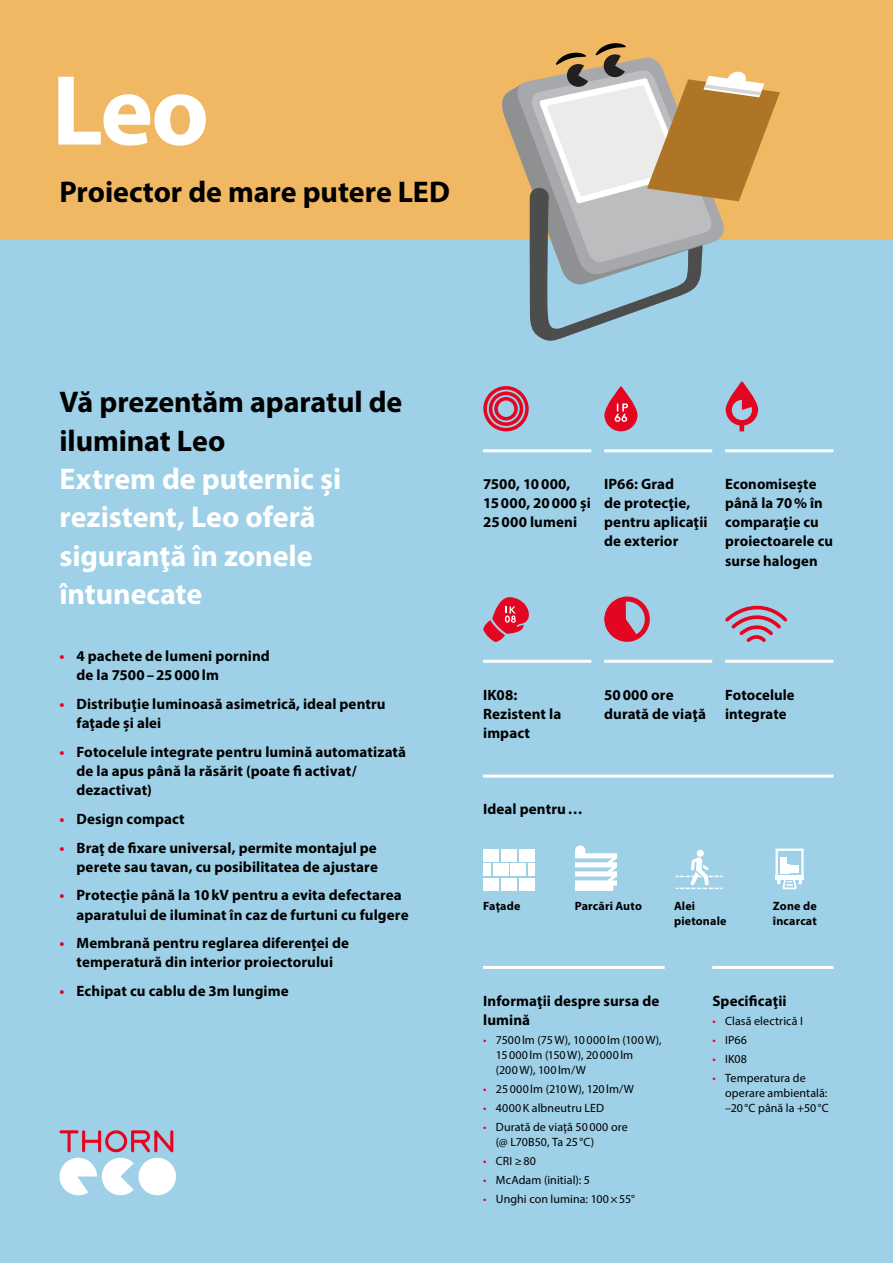
<style>
.page{position:relative;width:893px;height:1263px;background:#9ed0e7}
.page>*{position:absolute;margin:0;border:0;box-sizing:border-box;transform-origin:0 0}
.t1{font:700 100.65px "Myriad Pro";color:#fff}
.t2{font:700 30px/38.2px "Myriad Pro";letter-spacing:-.005em;color:#fff}
.t3{font:700 30px/38.2px "Myriad Pro";letter-spacing:-.005em;color:#000}
.t4{font:700 15px/19.2px "Myriad Pro";letter-spacing:.005em;color:#000}
.t5{font:12px/14.9px "Myriad Pro";letter-spacing:.01em;color:#000}
.t6{font:700 12px/14.9px "Myriad Pro";letter-spacing:.015em;color:#000}
.s1{color:#e40521}
</style>
<div class="page">
<div style="left:0;top:0;width:893px;height:239px;background:#f0b863"></div>
<hr style="left:483px;top:966px;width:182px;height:3px;background:#fff">
<hr style="left:712px;top:966px;width:121px;height:3px;background:#fff">
<hr style="left:483px;top:774px;width:350px;height:3px;background:#fff">
<svg style="left:483px;top:386px;width:46px;height:45px"></svg>
<svg style="left:606px;top:602px;width:32px;height:39px"></svg>
<div style="left:604px;top:596px;width:46px;height:46px;border:5px solid #e40521;border-radius:50%"></div>
<svg style="left:726px;top:381px;width:32px;height:50px"></svg>
<svg style="left:725px;top:605px;width:62px;height:37px"></svg>
<hr style="left:725px;top:449px;width:108px;height:3px;background:#fff">
<hr style="left:725px;top:660px;width:108px;height:3px;background:#fff">
<hr style="left:604px;top:660px;width:108px;height:3px;background:#fff">
<hr style="left:604px;top:449px;width:108px;height:3px;background:#fff">
<hr style="left:483px;top:449px;width:108px;height:3px;background:#fff">
<hr style="left:483px;top:660px;width:108px;height:3px;background:#fff">
<svg style="left:604px;top:386px;width:33px;height:45px"></svg>
<svg style="left:615px;top:403px;width:13px;height:19px"></svg>
<svg style="left:483px;top:597px;width:46px;height:45px"></svg>
<div style="left:501px;top:849px;width:16px;height:13px;background:#fff"></div>
<div style="left:493px;top:864px;width:15px;height:12px;background:#fff"></div>
<div style="left:484px;top:849px;width:15px;height:13px;background:#fff"></div>
<div style="left:511px;top:864px;width:15px;height:12px;background:#fff"></div>
<div style="left:528px;top:864px;width:6px;height:12px;background:#fff"></div>
<div style="left:519px;top:849px;width:15px;height:13px;background:#fff"></div>
<div style="left:484px;top:878px;width:15px;height:13px;background:#fff"></div>
<div style="left:501px;top:878px;width:16px;height:13px;background:#fff"></div>
<div style="left:519px;top:878px;width:15px;height:13px;background:#fff"></div>
<div style="left:484px;top:864px;width:7px;height:12px;background:#fff"></div>
<svg style="left:575px;top:845px;width:42px;height:46px"></svg>
<div style="left:697px;top:850px;width:7px;height:7px;background:#fff;border-radius:50%"></div>
<svg style="left:676px;top:857px;width:46px;height:32px"></svg>
<svg style="left:776px;top:848px;width:28px;height:42px"></svg>
<svg style="left:500px;top:43px;width:280px;height:298px"></svg>
<div style="left:138px;top:1158px;width:38px;height:37px;background:#fff;border-radius:50%"></div>
<svg style="left:60px;top:1130px;width:113px;height:65px"></svg>
<h1 class="t1" style="left:52px;top:45px;width:159px">Leo</h1>
<h2 class="t3" style="left:60px;top:172px;width:392px">Proiector de mare putere LED</h2>
<h2 class="t3" style="left:60px;top:382px;width:344px">Vă prezentăm aparatul de iluminat Leo</h2>
<h2 class="t2" style="left:60px;top:459px;width:283px">Extrem de puternic și rezistent, Leo oferă siguranţă în zonele întunecate</h2>
<p class="t4" style="left:77px;top:646px;width:195px;text-indent:-17px"><span class="s1">•</span> 4 pachete de lumeni pornind de la 7500–25000lm</p>
<p class="t4" style="left:77px;top:694px;width:311px;text-indent:-17px"><span class="s1">•</span> Distribuţie luminoasă asimetrică, ideal pentru faţade și alei</p>
<p class="t4" style="left:77px;top:742px;width:331px;text-indent:-17px"><span class="s1">•</span> Fotocelule integrate pentru lumină automatizată de la apus până la răsărit (poate fi activat/ dezactivat)</p>
<p class="t4" style="left:60px;top:809px;width:127px"><span class="s1">•</span> Design compact</p>
<p class="t4" style="left:60px;top:837px;width:320px;text-align:right"><span class="s1">•</span> Braţ de fixare universal, permite montajul pe perete sau tavan, cu posibilitatea de ajustare</p>
<p class="t4" style="left:77px;top:885px;width:334px;text-indent:-17px"><span class="s1">•</span> Protecţie până la 10kV pentru a evita defectarea aparatului de iluminat în caz de furtuni cu fulgere</p>
<p class="t4" style="left:60px;top:933px;width:291px;text-align:center"><span class="s1">•</span> Membrană pentru reglarea diferenţei de temperatură din interior proiectorului</p>
<p class="t4" style="left:60px;top:981px;width:231px"><span class="s1">•</span> Echipat cu cablu de 3m lungime</p>
<p class="t4" style="left:604px;top:474px;width:105px">IP66: Grad<br>de protecţie, pentru aplicaţii de exterior</p>
<p class="t4" style="left:483px;top:474px;width:109px">7500, 10000,<br>15000, 20000 și<br>25000 lumeni</p>
<p class="t4" style="left:725px;top:474px;width:109px">Economisește până la 70% în comparaţie cu proiectoarele cu surse halogen</p>
<p class="t4" style="left:483px;top:684px;width:80px">IK08:<br>Rezistent la impact</p>
<p class="t4" style="left:604px;top:684px;width:103px">50000 ore durată de viaţă</p>
<p class="t4" style="left:725px;top:684px;width:71px">Fotocelule integrate</p>
<p class="t4" style="left:483px;top:799px;width:101px">Ideal pentru…</p>
<p class="t6" style="left:483px;top:898px;width:39px">Faţade</p>
<p class="t6" style="left:575px;top:898px;width:69px">Parcări Auto</p>
<p class="t6" style="left:773px;top:898px;width:45px">Zone de încarcat</p>
<p class="t6" style="left:674px;top:898px;width:54px">Alei pietonale</p>
<p class="t4" style="left:483px;top:990px;width:178px">Informaţii despre sursa de lumină</p>
<p class="t5" style="left:496px;top:1032px;width:167px;text-indent:-13px"><span class="s1">•</span> 7500lm (75W), 10000lm (100W),<br>15000lm (150W), 20000lm (200W), 100lm/W</p>
<p class="t5" style="left:483px;top:1081px;width:152px"><span class="s1">•</span> 25000lm (210W), 120lm/W</p>
<p class="t5" style="left:483px;top:1100px;width:123px"><span class="s1">•</span> 4000K albneutru LED</p>
<p class="t5" style="left:496px;top:1119px;width:133px;text-indent:-13px"><span class="s1">•</span> Durată de viaţă 50000 ore (@ L70B50, Ta 25°C)</p>
<p class="t5" style="left:483px;top:1153px;width:54px"><span class="s1">•</span> CRI ≥80</p>
<p class="t5" style="left:483px;top:1173px;width:108px"><span class="s1">•</span> McAdam (initial): 5</p>
<p class="t5" style="left:483px;top:1192px;width:153px"><span class="s1">•</span> Unghi con lumina: 100×55°</p>
<p class="t4" style="left:712px;top:990px;width:76px">Specificaţii</p>
<p class="t5" style="left:712px;top:1013px;width:92px"><span class="s1">•</span> Clasă electrică I</p>
<p class="t5" style="left:712px;top:1032px;width:36px"><span class="s1">•</span> IP66</p>
<p class="t5" style="left:712px;top:1051px;width:36px"><span class="s1">•</span> IK08</p>
<p class="t5" style="left:725px;top:1070px;width:105px;text-indent:-13px"><span class="s1">•</span> Temperatura de operare ambientală: –20°C până la +50°C</p>
</div>
